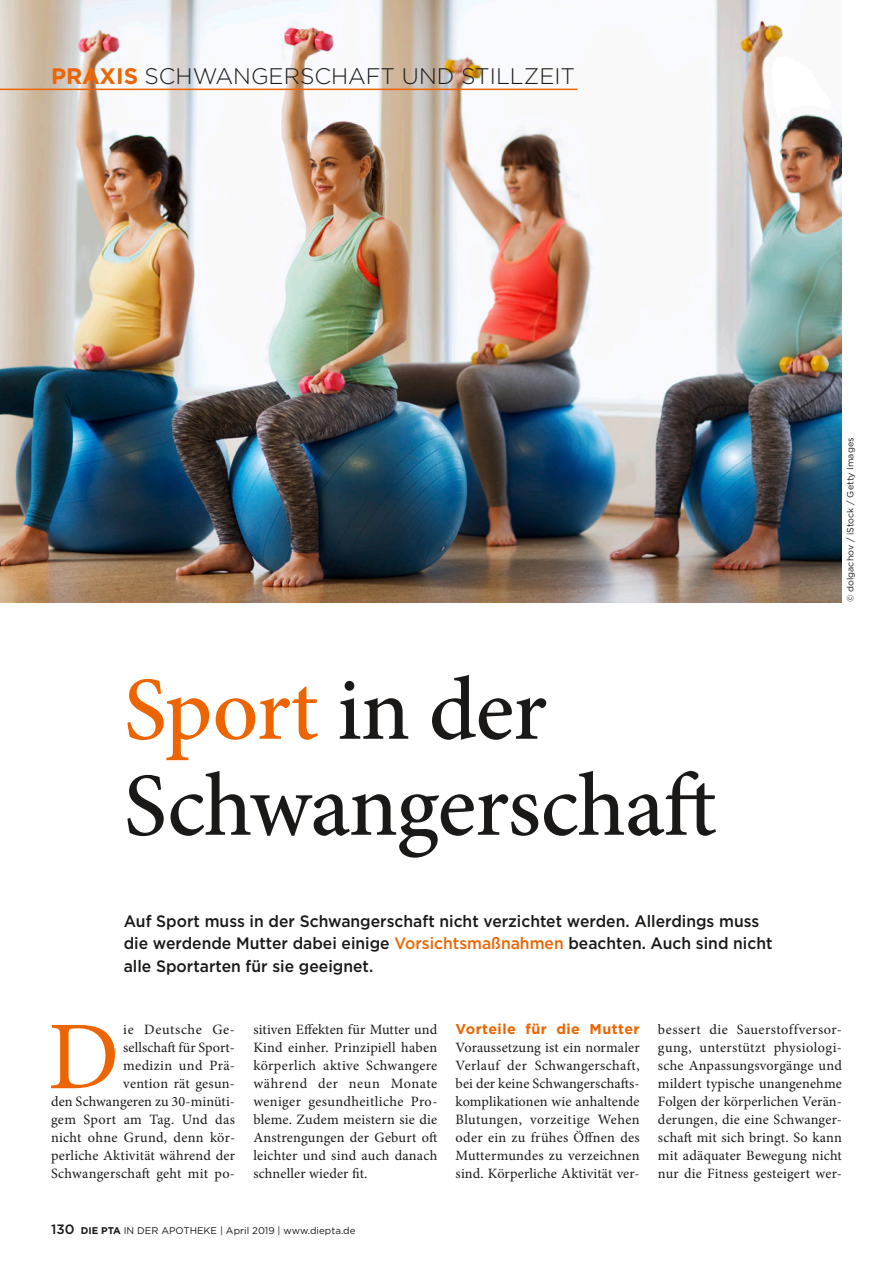
<style>
.page{position:relative;width:893px;height:1263px;background:#fff}
.page>*{position:absolute;margin:0;border:0;box-sizing:border-box;transform-origin:0 0}
.Intitial{font:97.35px "Minion Pro";color:#ec6502}
.t1{font:500 90px/96px "Minion Pro";letter-spacing:-.015em;color:#1a1918}
.Rubrik_Thema{font:300 22.5px "Gotham";color:#1a1918}
.Vorspann{font:500 16.5px/22.5px "Gotham";color:#1a1918;scale:.95 1}
.Grundtext{font:14.25px/18px "Minion Pro";letter-spacing:.015em;color:#1a1918;text-align:justify}
.Intitial-2{font:14.25px/18px "Minion Pro";letter-spacing:.015em;color:#1a1918;text-align:right}
.t2{font:9.75px "Gotham";color:#1a1918}
.Bildquelle{font:9px "Gotham";color:#1a1918}
.s1{font-weight:700;color:#ec6502}
.s2{color:#ec6502}
.s3{font-family:"Gotham";font-weight:700;color:#ec6502}
.s4{font-weight:500;font-size:13.5px}
.s5{font-weight:700}
</style>
<div class="page">
<img style="left:0;top:0;width:842px;height:602px">
<hr style="left:0;top:89px;width:577px;height:1px;background:#ec6502">
<p class="Rubrik_Thema" style="left:51px;top:62px;width:526px"><span class="s1">PRAXIS</span> SCHWANGERSCHAFT UND STILLZEIT</p>
<p class="t1" style="left:124px;top:662px;width:594px"><span class="s2">Sport</span> in der<br>Schwangerschaft</p>
<p class="Vorspann" style="left:124px;top:909px;width:684px">Auf Sport muss in der Schwangerschaft nicht verzichtet werden. Allerdings muss die werdende Mutter dabei einige <span class="s2">Vorsichtsmaßnahmen</span> beachten. Auch sind nicht alle Sportarten für sie geeignet.</p>
<p class="Bildquelle" style="left:844px;top:602px;width:166px;rotate:-90deg">© dolgachov / iStock / Getty Images</p>
<p class="Intitial-2" style="left:51px;top:1021px;width:186px">ie Deutsche Ge-<br>sellschaft für Sport-<br>medizin und Prä-<br>vention rät gesun-<br>den Schwangeren zu 30-minüti&shy;gem Sport am Tag. Und das nicht ohne Grund, denn kör&shy;perliche Aktivität während der<br>Schwangerschaft geht mit po-</p>
<p class="Intitial-2" style="left:253px;top:1021px;width:186px;text-align:justify">sitiven Effekten für Mutter und Kind einher. Prinzipiell haben körperlich aktive Schwangere während der neun Monate weniger gesundheitliche Pro&shy;bleme. Zudem meistern sie die Anstrengungen der Geburt oft leichter und sind auch danach schneller wieder fit.</p>
<p class="Grundtext" style="left:456px;top:1021px;width:186px"><span class="s3">Vorteile für die Mutter </span>Voraussetzung ist ein normaler Verlauf der Schwangerschaft, bei der keine Schwangerschafts&shy;komplikationen wie anhaltende Blutungen, vorzeitige Wehen oder ein zu frühes Öffnen des Muttermundes zu verzeichnen sind. Körperliche Aktivität ver-</p>
<p class="Grundtext" style="left:658px;top:1021px;width:186px">bessert die Sauerstoffversor&shy;gung, unterstützt physiologi&shy;sche Anpassungsvorgänge und mildert typische unangenehme Folgen der körperlichen Verän&shy;derungen, die eine Schwanger&shy;schaft mit sich bringt. So kann mit adäquater Bewegung nicht nur die Fitness gesteigert wer-</p>
<p class="Intitial" style="left:48px;top:992px;width:73px">D</p>
<p class="t2" style="left:51px;top:1224px;width:306px"><span class="s4">130</span> <span class="s5">DIE PTA</span> IN DER APOTHEKE | April 2019 | www.diepta.de</p>
</div>
